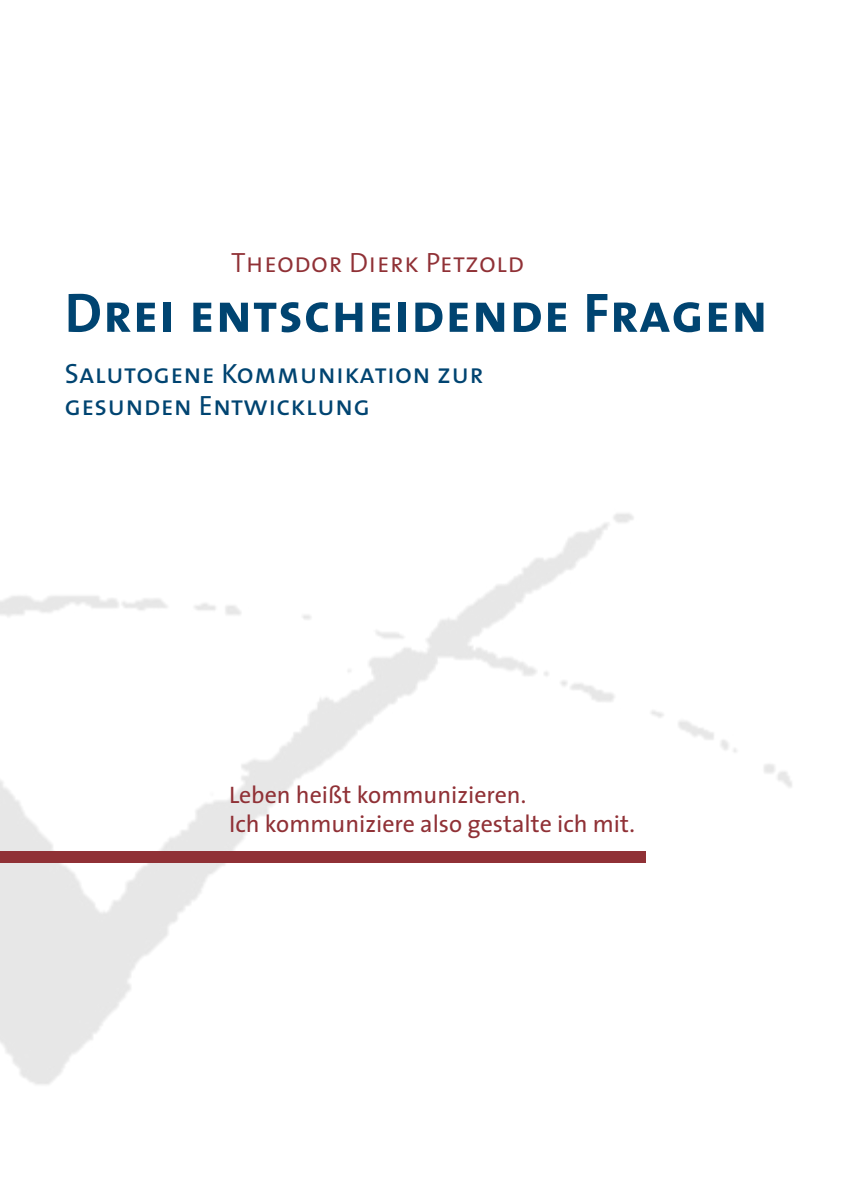
<style>
.page{position:relative;width:842px;height:1191px;background:#fff}
.page>*{position:absolute;margin:0;border:0;box-sizing:border-box;transform-origin:0 0}
.t1{font:56px "The Sans Bold Caps";letter-spacing:.015em;color:#004471}
.t2{font:28px/32px "The Sans Caps";letter-spacing:.01em;color:#004471}
.t3{font:28px "The Sans Semi Light Caps";letter-spacing:.01em;color:#903136}
.t4{font:24px "The Sans";color:#903136}
</style>
<div class="page">
<img style="left:0;top:513px;width:792px;height:572px">
<div style="left:0;top:851px;width:645px;height:12px;background:#903136"></div>
<p class="t3" style="left:231px;top:245px;width:294px">Theodor Dierk Petzold</p>
<p class="t1" style="left:65px;top:280px;width:705px">Drei entscheidende Fragen</p>
<p class="t2" style="left:65px;top:357px;width:421px">Salutogene Kommunikation zur gesunden Entwicklung</p>
<p class="t4" style="left:229px;top:785px;width:299px">Leben heißt kommunizieren.</p>
<p class="t4" style="left:229px;top:813px;width:407px">Ich kommuniziere also gestalte ich mit.</p>
</div>
